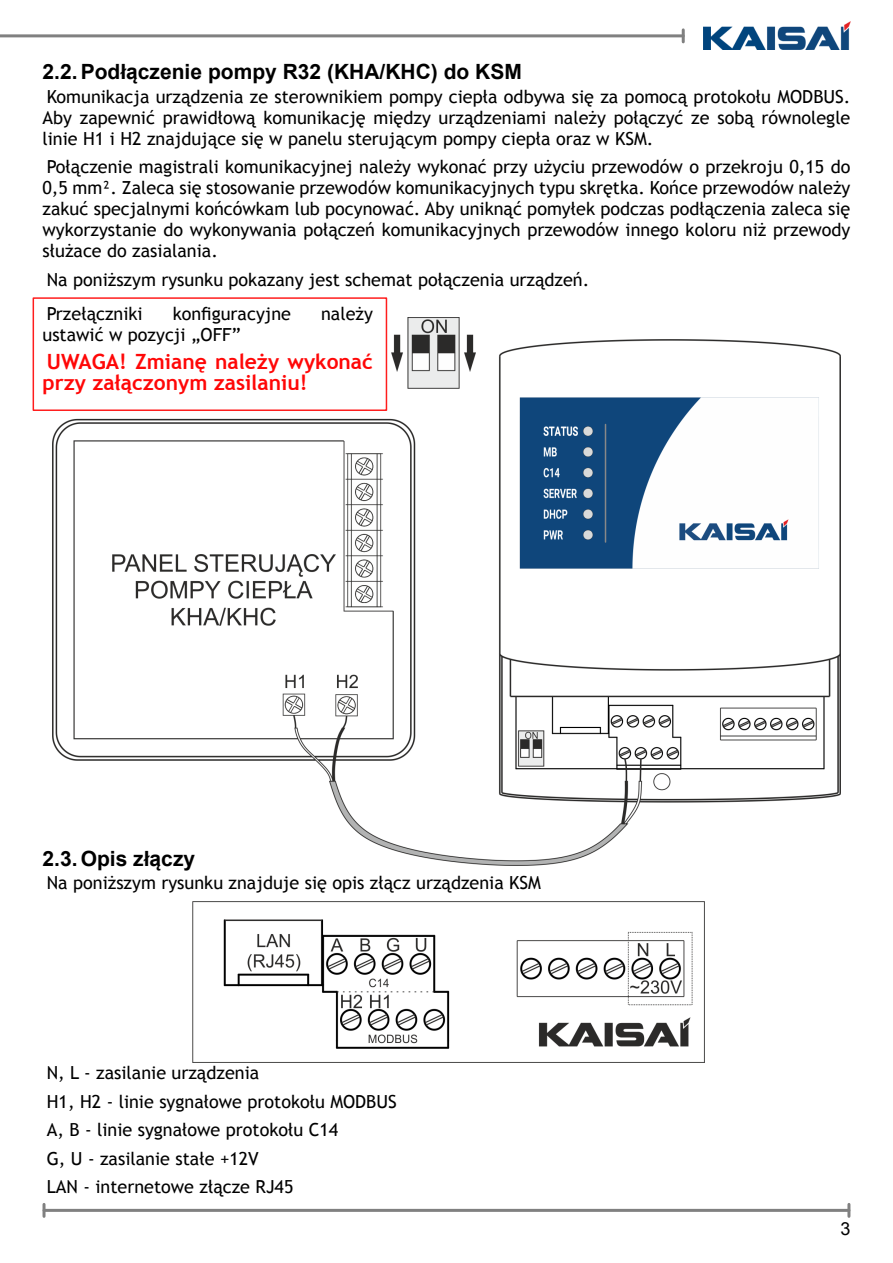
<style>
.page{position:relative;width:893px;height:1263px;background:#fff}
.page>*{position:absolute;margin:0;border:0;box-sizing:border-box;transform-origin:0 0}
.t1{font:700 21px "Arial";color:#000}
.t2{font:700 21px/21px "Trebuchet MS";color:#ff0707}
.t3{font:18px/21px "Trebuchet MS";color:#000;text-align:justify}
.t4{font:18px "Arial";color:#000}
</style>
<div class="page">
<img style="left:52px;top:339px;width:789px;height:527px">
<svg style="left:682px;top:30px;width:3px;height:12px"></svg>
<hr style="left:0;top:34px;width:683px;height:3px;background:#808080">
<svg style="left:43px;top:1204px;width:3px;height:12px"></svg>
<svg style="left:847px;top:1204px;width:3px;height:12px"></svg>
<hr style="left:44px;top:1209px;width:805px;height:3px;background:#808080">
<img style="left:704px;top:22px;width:146px;height:28px">
<img style="left:192px;top:902px;width:512px;height:160px">
<div style="left:33px;top:297px;width:354px;height:114px;border:2px solid #ff1d1d"></div>
<img style="left:391px;top:317px;width:84px;height:72px">
<p class="t1" style="left:43px;top:64px;width:481px">2.2. Podłączenie pompy R32 (KHA/KHC) do KSM</p>
<p class="t3" style="left:43px;top:88px;width:809px">Komunikacja urządzenia ze sterownikiem pompy ciepła odbywa się za pomocą protokołu MODBUS.<br>Aby zapewnić prawidłową komunikację między urządzeniami należy połączyć ze sobą równolegle linie H1 i H2 znajdujące się w panelu sterującym pompy ciepła oraz w KSM.</p>
<p class="t3" style="left:43px;top:158px;width:809px">Połączenie magistrali komunikacyjnej należy wykonać przy użyciu przewodów o przekroju 0,15 do 0,5 mm². Zaleca się stosowanie przewodów komunikacyjnych typu skrętka. Końce przewodów należy zakuć specjalnymi końcówkam lub pocynować. Aby uniknąć pomyłek podczas podłączenia zaleca się wykorzystanie do wykonywania połączeń komunikacyjnych przewodów innego koloru niż przewody służace do zasialania.</p>
<p class="t3" style="left:47px;top:271px;width:544px">Na poniższym rysunku pokazany jest schemat połączenia urządzeń.</p>
<p class="t3" style="left:47px;top:305px;width:98px">Przełączniki</p>
<p class="t3" style="left:173px;top:305px;width:120px">konfiguracyjne</p>
<p class="t3" style="left:321px;top:305px;width:53px">należy</p>
<p class="t3" style="left:43px;top:326px;width:200px">ustawić w pozycji „OFF”</p>
<p class="t2" style="left:43px;top:353px;width:332px">UWAGA! Zmianę należy wykonać przy załączonym zasilaniu!</p>
<p class="t1" style="left:43px;top:851px;width:154px">2.3. Opis złączy</p>
<p class="t3" style="left:47px;top:873px;width:496px">Na poniższym rysunku znajduje się opis złącz urządzenia KSM</p>
<p class="t3" style="left:47px;top:1060px;width:352px;line-height:28.5px;text-align:left">N, L - zasilanie urządzenia<br>H1, H2 - linie sygnałowe protokołu MODBUS<br>A, B - linie sygnałowe protokołu C14<br>G, U - zasilanie stałe +12V<br>LAN - internetowe złącze RJ45</p>
<p class="t4" style="left:840px;top:1221px;width:12px">3</p>
</div>
